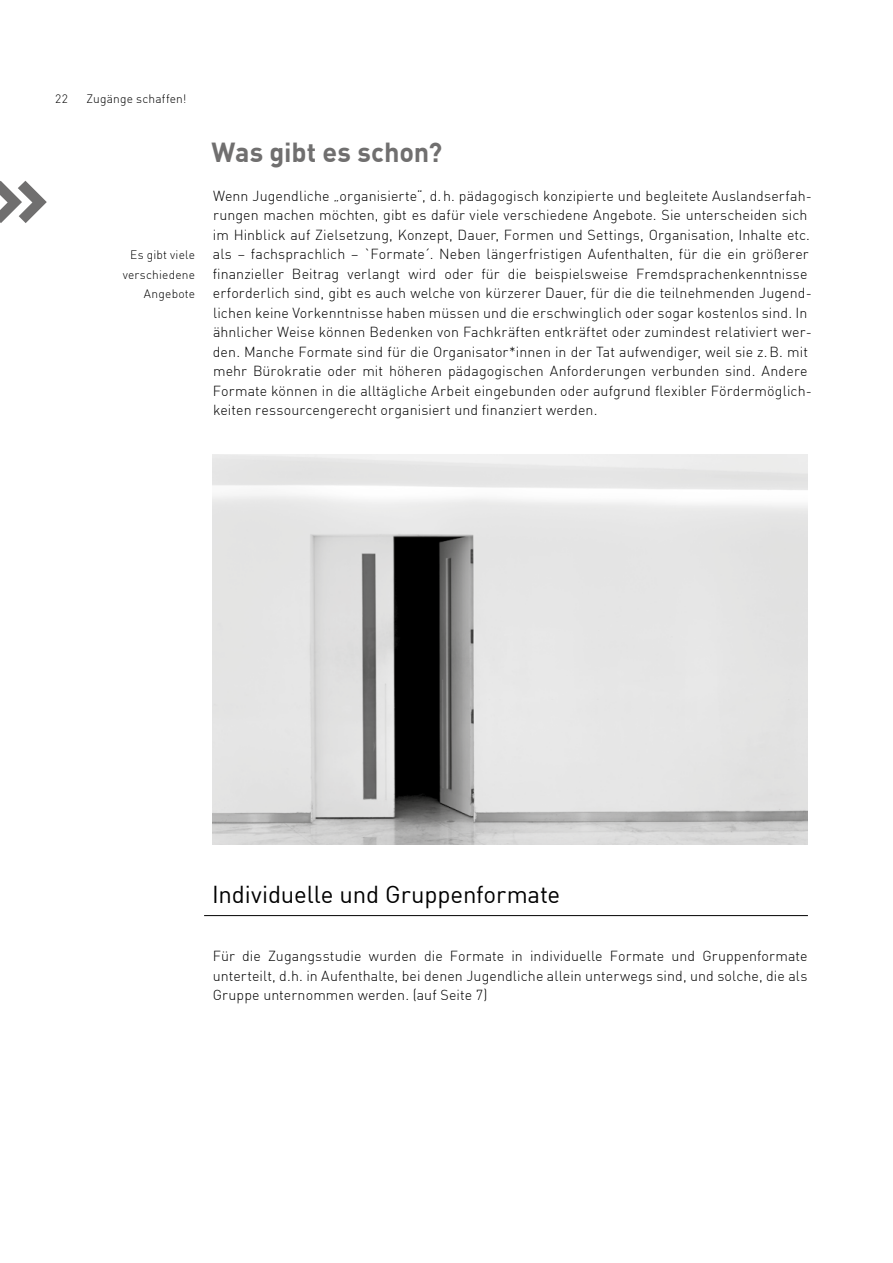
<style>
.page{position:relative;width:893px;height:1263px;background:#fff}
.page>*{position:absolute;margin:0;border:0;box-sizing:border-box;transform-origin:0 0}
.t1{font:700 27px "DIN Offc";color:#706f6f}
.t2{font:24px "DIN Offc";letter-spacing:-.005em;color:#000}
.t3{font:300 14.25px/19.5px "DIN Offc";letter-spacing:.005em;color:#000;text-align:justify}
.t4{font:300 12px/19.5px "DIN Offc";letter-spacing:.015em;color:#000;text-align:right}
</style>
<div class="page">
<svg style="left:0;top:181px;width:47px;height:42px"></svg>
<hr style="left:204px;top:915px;width:604px;height:1px;background:#000">
<img style="left:213px;top:454px;width:595px;height:390px">
<p class="t4" style="left:55px;top:89px;width:14px">22</p>
<p class="t4" style="left:86px;top:89px;width:102px">Zugänge schaffen!</p>
<p class="t4" style="left:123px;top:245px;width:74px">Es gibt viele verschiedene<br>Angebote</p>
<h1 class="t1" style="left:212px;top:134px;width:232px">Was gibt es schon?</h1>
<p class="t3" style="left:213px;top:186px;width:601px;text-align:left">Wenn Jugendliche „organisierte“, d.h. pädagogisch konzipierte und begleitete Auslandserfah&shy;rungen machen möchten, gibt es dafür viele verschiedene Angebote. Sie unterscheiden sich im Hinblick auf Zielsetzung, Konzept, Dauer, Formen und Settings, Organisation, Inhalte etc. als – fachsprachlich – `Formate´. Neben längerfristigen Aufenthalten, für die ein größerer finanzieller Beitrag verlangt wird oder für die beispielsweise Fremdsprachenkenntnisse erforderlich sind, gibt es auch welche von kürzerer Dauer, für die die teilnehmenden Jugend&shy;lichen keine Vorkenntnisse haben müssen und die erschwinglich oder sogar kostenlos sind. In ähnlicher Weise können Bedenken von Fachkräften entkräftet oder zumindest relativiert wer&shy;den. Manche Formate sind für die Organisator*innen in der Tat aufwendiger, weil sie z.B. mit mehr Bürokratie oder mit höheren pädagogischen Anforderungen verbunden sind. Andere Formate können in die alltägliche Arbeit eingebunden oder aufgrund flexibler Fördermöglich&shy;keiten ressourcengerecht organisiert und finanziert werden.</p>
<h2 class="t2" style="left:212px;top:879px;width:350px">Individuelle und Gruppenformate</h2>
<p class="t3" style="left:213px;top:946px;width:596px">Für die Zugangsstudie wurden die Formate in individuelle Formate und Gruppenformate unterteilt, d.h. in Aufenthalte, bei denen Jugendliche allein unterwegs sind, und solche, die als Gruppe unternommen werden. (auf Seite 7)</p>
</div>
